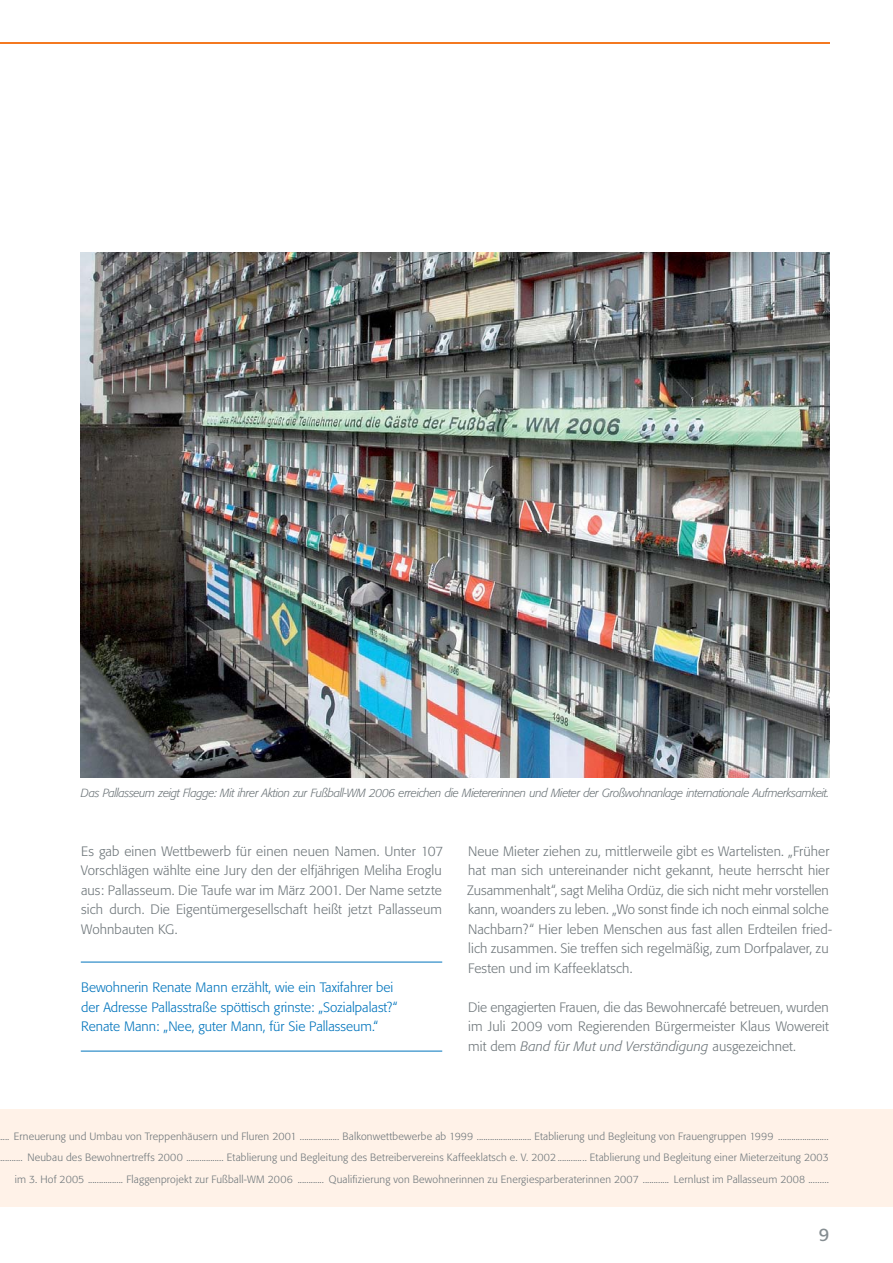
<style>
.page{position:relative;width:893px;height:1263px;background:#fff}
.page>*{position:absolute;margin:0;border:0;box-sizing:border-box;transform-origin:0 0}
.t1{font:18px "Formata";color:#858d91}
.t2{font:300 13.5px/19.5px "Formata";letter-spacing:.005em;color:#6e767a}
.t3{font:300 13.5px/19.5px "Formata";color:#0074bc}
.t4{font:italic 300 11.7px "Formata";letter-spacing:-.03em;color:#6e767a}
.t5{font:300 10.5px/21.8px "Formata";letter-spacing:.015em;color:#6e767a;text-align:right}
.s1{font-style:italic}
</style>
<div class="page">
<hr style="left:0;top:43px;width:829px;height:1px;background:#f47920">
<img style="left:81px;top:253px;width:748px;height:525px">
<hr style="left:81px;top:962px;width:361px;height:1px;background:#0074bc">
<hr style="left:81px;top:1051px;width:361px;height:1px;background:#0074bc">
<div style="left:0;top:1109px;width:893px;height:98px;background:#fff2e8"></div>
<p class="t4" style="left:81px;top:788px;width:750px">Das Pallasseum zeigt Flagge: Mit ihrer Aktion zur Fußball-WM 2006 erreichen die Mietererinnen und Mieter der Großwohnanlage internationale Aufmerksamkeit.</p>
<p class="t2" style="left:81px;top:842px;width:364px">Es gab einen Wettbewerb für einen neuen Namen. Unter 107<br>Vorschlägen wählte eine Jury den der elfjährigen Meliha Eroglu aus: Pallasseum. Die Taufe war im März 2001. Der Name setzte sich durch. Die Eigentümergesellschaft heißt jetzt Pallasseum Wohnbauten KG.</p>
<p class="t2" style="left:467px;top:842px;width:366px">Neue Mieter ziehen zu, mittlerweile gibt es Wartelisten. „Früher hat man sich untereinander nicht gekannt, heute herrscht hier Zusammenhalt“, sagt Meliha Ordüz, die sich nicht mehr vorstellen kann, woanders zu leben. „Wo sonst finde ich noch einmal solche Nachbarn?“ Hier leben Menschen aus fast allen Erdteilen fried&shy;lich zusammen. Sie treffen sich regelmäßig, zum Dorfpalaver, zu Festen und im Kaffee klatsch.</p>
<p class="t2" style="left:468px;top:998px;width:362px;text-align:justify">Die engagierten Frauen, die das Bewoh nercafé betreuen, wurden im Juli 2009 vom Regierenden Bürgermeister Klaus Wowe reit mit dem <span class="s1">Band für Mut und Verständigung</span> ausgezeichnet.</p>
<p class="t3" style="left:81px;top:979px;width:318px">Bewohnerin Renate Mann erzählt, wie ein Taxifahrer bei der Adresse Pallas straße spöttisch grinste: „Sozialpalast?“<br>Renate Mann: „Nee, guter Mann, für Sie Pallasseum.“</p>
<p class="t5" style="left:1px;top:1126px;width:830px">.... Erneuerung und Umbau von Treppenhäusern und Fluren 2001 .................. Balkonwettbewerbe ab 1999 ......................... Etablierung und Begleitung von Frauengruppen 1999 ....................... .......... Neubau des Bewohnertreffs 2000 ................. Etablierung und Begleitung des Betreibervereins Kaffeeklatsch e. V. 2002 ............. Etablierung und Begleitung einer Mieterzeitung 2003 im 3. Hof 2005 ................ Flaggenprojekt zur Fußball-WM 2006 ............ Qualifizierung von Bewohnerinnen zu Energiesparberaterinnen 2007 ............ Lernlust im Pallasseum 2008 .........</p>
<h1 class="t1" style="left:819px;top:1227px;width:12px">9</h1>
</div>
